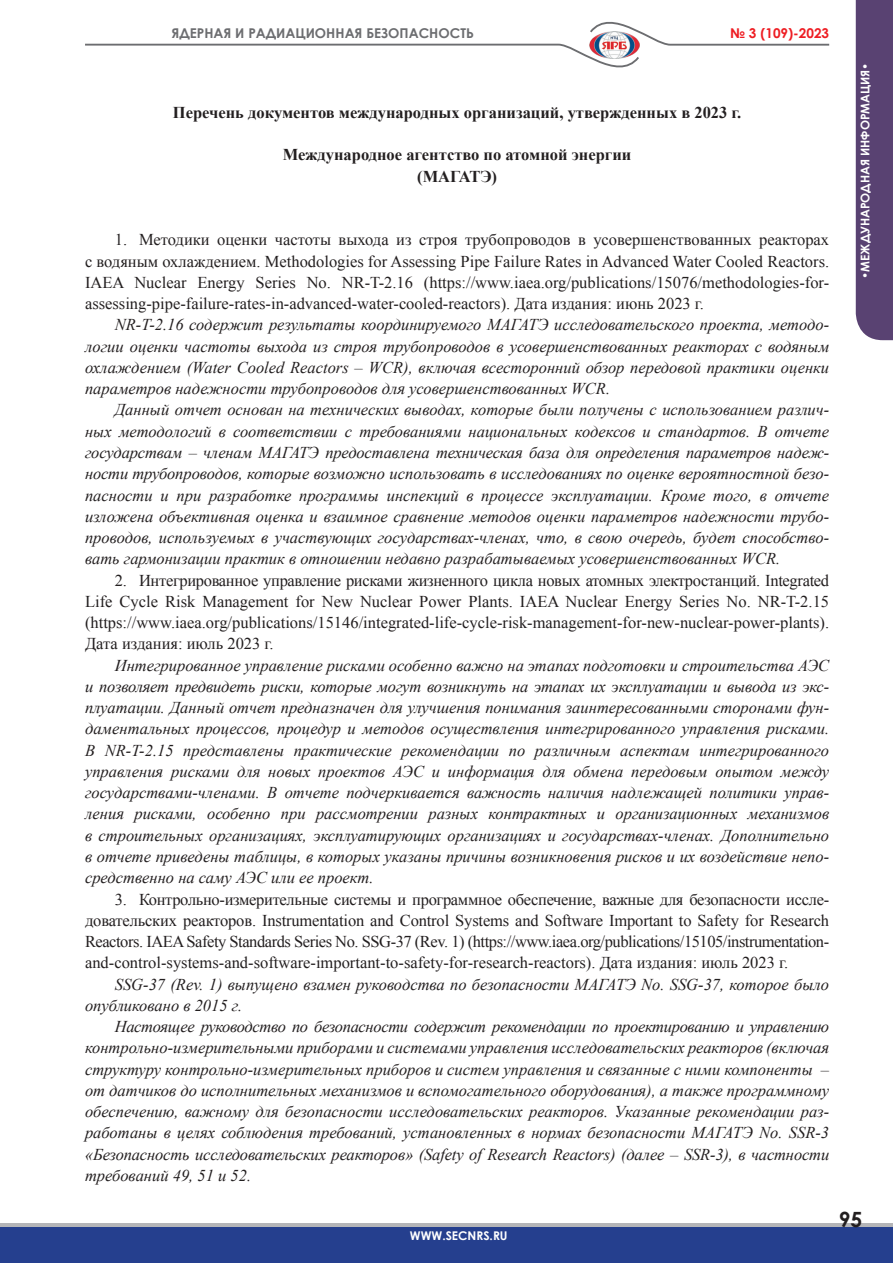
<style>
.page{position:relative;width:893px;height:1263px;background:#fff}
.page>*{position:absolute;margin:0;border:0;box-sizing:border-box;transform-origin:0 0}
.t1{font:700 21px "Century Gothic";color:#231f20}
.Основной_текст{font:italic 16.5px/21.3px "Times New Roman";color:#231f20;text-align:justify}
.Основной_текст-2{font:16.5px/21.3px "Times New Roman";color:#231f20;text-align:justify}
.Заголовок_статьи{font:700 16.5px "Times New Roman";color:#231f20}
.t2{font:700 13.5px "Century Gothic";color:#6c6d70}
.t3{font:700 13.5px "Century Gothic";color:#ee1d23}
.t4{font:700 12px "Century Gothic";color:#fff}
</style>
<div class="page">
<div style="left:0;top:1223px;width:893px;height:30px;background:#b4b5b8"></div>
<div style="left:0;top:1227px;width:893px;height:36px;background:#253f8e"></div>
<div style="left:856px;top:0;width:37px;height:340px;background:#594272"></div>
<svg style="left:85px;top:21px;width:745px;height:47px"></svg>
<p class="t2" style="left:171px;top:23px;width:304px">ЯДЕРНАЯ И РАДИАЦИОННАЯ БЕЗОПАСНОСТЬ</p>
<p class="t3" style="left:730px;top:23px;width:100px">№ 3 (109)-2023</p>
<p class="Заголовок_статьи" style="left:173px;top:101px;width:570px">Перечень документов международных организаций, утвержденных в 2023 г.</p>
<p class="Заголовок_статьи" style="left:283px;top:143px;width:350px">Международное агентство по атомной энергии</p>
<p class="Заголовок_статьи" style="left:417px;top:165px;width:81px">(МАГАТЭ)</p>
<p class="Основной_текст-2" style="left:85px;top:229px;width:746px;text-indent:30px">1. Методики оценки частоты выхода из строя трубопроводов в усовершенствованных реакторах с водяным охлаждением. Methodologies for Assessing Pipe Failure Rates in Advanced Water Cooled Reactors.<br>IAEA Nuclear Energy Series No. NR-T-2.16 (https://www.iaea.org/publications/15076/methodologies-for&shy;assessing-pipe-failure-rates-in-advanced-water-cooled-reactors). Дата издания: июнь 2023 г.</p>
<p class="Основной_текст" style="left:85px;top:314px;width:746px;text-indent:30px">NR-T-2.16 содержит результаты координируемого МАГАТЭ исследовательского проекта, методо&shy;логии оценки частоты выхода из строя трубопроводов в усовершенствованных реакторах с водяным охлаждением (Water Cooled Reactors – WCR), включая всесторонний обзор передовой практики оценки параметров надежности трубопроводов для усовершенствованных WCR.</p>
<p class="Основной_текст" style="left:85px;top:399px;width:746px;text-indent:30px">Данный отчет основан на технических выводах, которые были получены с использованием различ&shy;ных методологий в соответствии с требованиями национальных кодексов и стандартов. В отчете государствам – членам МАГАТЭ предоставлена техническая база для определения параметров надеж&shy;ности трубопроводов, которые возможно использовать в исследованиях по оценке вероятностной безо&shy;пасности и при разработке программы инспекций в процессе эксплуатации. Кроме того, в отчете изложена объективная оценка и взаимное сравнение методов оценки параметров надежности трубо&shy;проводов, используемых в участвующих государствах-членах, что, в свою очередь, будет способство&shy;вать гармонизации практик в отношении недавно разрабатываемых усовершенствованных WCR.</p>
<p class="Основной_текст-2" style="left:85px;top:569px;width:746px;text-indent:30px">2. Интегрированное управление рисками жизненного цикла новых атомных электростанций. Integrated Life Cycle Risk Management for New Nuclear Power Plants. IAEA Nuclear Energy Series No. NR-T-2.15 (https://www.iaea.org/publications/15146/integrated-life-cycle-risk-management-for-new-nuclear-power-plants).<br>Дата издания: июль 2023 г.</p>
<p class="Основной_текст" style="left:85px;top:654px;width:746px;text-indent:30px">Интегрированное управление рисками особенно важно на этапах подготовки и строительства АЭС и позволяет предвидеть риски, которые могут возникнуть на этапах их эксплуатации и вывода из экс&shy;плуатации. Данный отчет предназначен для улучшения понимания заинтересованными сторонами фун&shy;даментальных процессов, процедур и методов осуществления интегрированного управления рисками.<br>В NR-T-2.15 представлены практические рекомендации по различным аспектам интегрированного управления рисками для новых проектов АЭС и информация для обмена передовым опытом между государствами-членами. В отчете подчеркивается важность наличия надлежащей политики управ&shy;ления рисками, особенно при рассмотрении разных контрактных и организационных механизмов в строительных организациях, эксплуатирующих организациях и государствах-членах. Дополнительно в отчете приведены таблицы, в которых указаны причины возникновения рисков и их воздействие непо&shy;средственно на саму АЭС или ее проект.</p>
<p class="Основной_текст-2" style="left:85px;top:888px;width:746px;text-indent:30px">3. Контрольно-измерительные системы и программное обеспечение, важные для безопасности иссле&shy;довательских реакторов. Instrumentation and Control Systems and Software Important to Safety for Research Reactors. IAEA Safety Standards Series No. SSG-37 (Rev. 1) (https://www.iaea.org/publications/15105/instrumentation&shy;and-control-systems-and-software-important-to-safety-for-research-reactors). Дата издания: июль 2023 г.</p>
<p class="Основной_текст" style="left:85px;top:973px;width:746px;text-indent:30px">SSG-37 (Rev. 1) выпущено взамен руководства по безопасности МАГАТЭ No. SSG-37, которое было опубликовано в 2015 г.</p>
<p class="Основной_текст" style="left:85px;top:1015px;width:746px;text-indent:30px">Настоящее руководство по безопасности содержит рекомендации по проектированию и управлению контрольно-измерительными приборами и системами управления исследовательских реакторов (включая структуру контрольно-измерительных приборов и систем управления и связанные с ними компоненты – от датчиков до исполнительных механизмов и вспомогательного оборудования), а также программному обеспечению, важному для безопасности исследовательских реакторов. Указанные рекомендации раз&shy;работаны в целях соблюдения требований, установленных в нормах безопасности МАГАТЭ No. SSR-3 «Безопасность исследовательских реакторов» (Safety of Research Reactors) (далее – SSR-3), в частности требований 49, 51 и 52.</p>
<p class="t4" style="left:856px;top:279px;width:218px;rotate:-90deg">•МЕЖДУНАРОДНАЯ ИНФОРМАЦИЯ•</p>
<p class="t4" style="left:410px;top:1226px;width:99px">WWW.SECNRS.RU</p>
<p class="t1" style="left:839px;top:1203px;width:25px">95</p>
</div>
